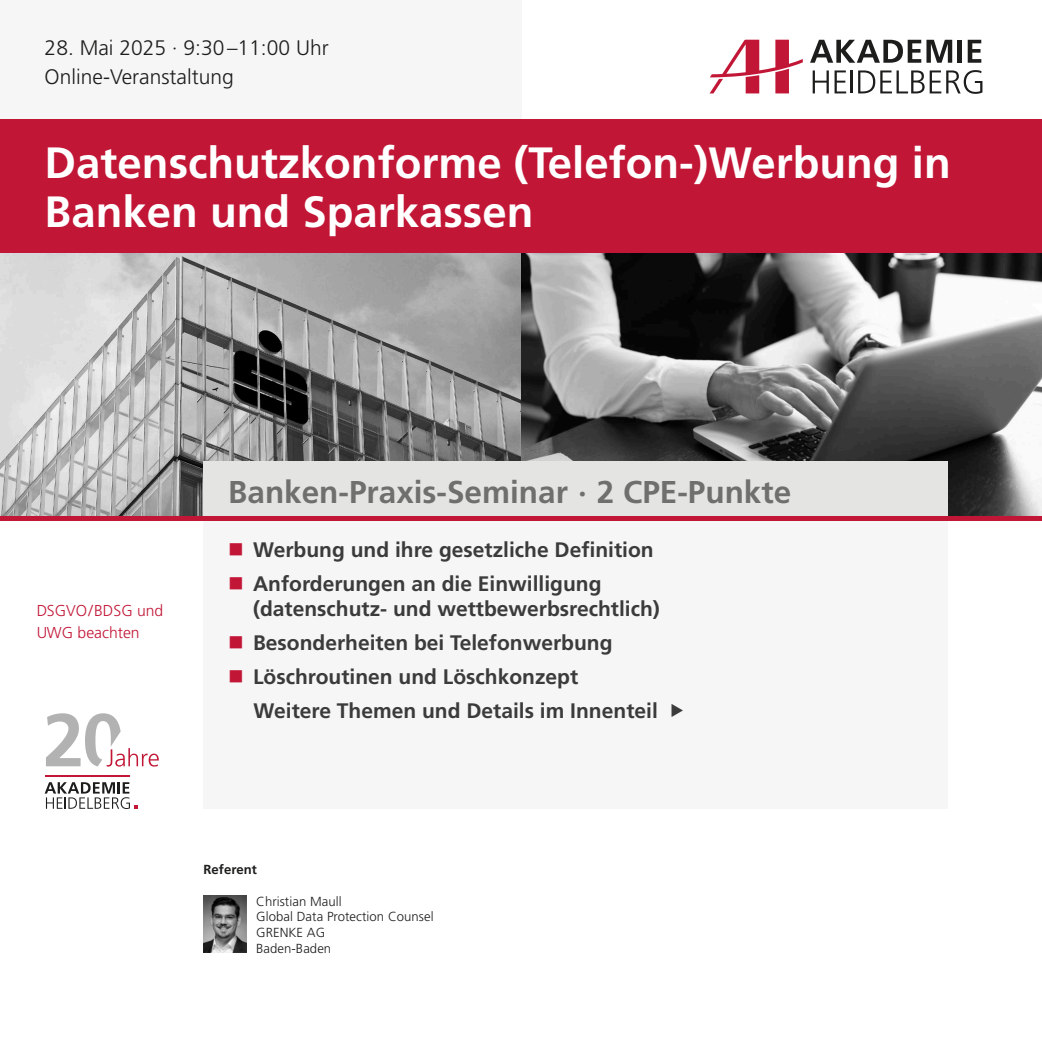
<style>
.page{position:relative;width:1042px;height:1042px;background:#fff}
.page>*{position:absolute;margin:0;border:0;box-sizing:border-box;transform-origin:0 0}
.t1{font:700 43.75px "Frutiger LT Pro";color:#fff}
.t2{font:700 31.5px "Frutiger LT Pro";color:#6f6f6e}
.t3{font:700 21px "Frutiger LT Pro";color:#3c3b3b}
.t4{font:300 21px "Frutiger LT Pro";color:#1d1d1b}
.t5{font:300 15.75px "Frutiger LT Pro";color:#c21636}
.t6{font:300 13.12px "Frutiger LT Pro";letter-spacing:.005em;color:#1d1d1b}
.t7{font:700 13.12px "Frutiger LT Pro";letter-spacing:.005em;color:#1d1d1b}
</style>
<div class="page">
<div style="left:0;top:119px;width:1042px;height:134px;background:#c21636"></div>
<svg style="left:810px;top:40px;width:142px;height:23px"></svg>
<div style="left:957px;top:40px;width:5px;height:23px;background:#1d1d1b"></div>
<svg style="left:967px;top:40px;width:14px;height:23px"></svg>
<svg style="left:812px;top:70px;width:34px;height:23px"></svg>
<hr style="left:851px;top:70px;width:2px;height:23px;background:#1d1d1b">
<svg style="left:710px;top:40px;width:93px;height:53px"></svg>
<svg style="left:858px;top:70px;width:124px;height:24px"></svg>
<div style="left:0;top:0;width:521px;height:119px;background:#f6f6f6"></div>
<img style="left:0;top:253px;width:521px;height:263px">
<svg style="left:521px;top:253px;width:521px;height:263px;background:#6c6c6c"></svg>
<div style="left:203px;top:521px;width:744px;height:288px;background:#f6f6f6"></div>
<div style="left:203px;top:461px;width:744px;height:60px;background:#e4e4e3"></div>
<div style="left:0;top:516px;width:1042px;height:5px;background:#c21636"></div>
<img style="left:203px;top:896px;width:43px;height:57px">
<svg style="left:46px;top:713px;width:113px;height:53px"></svg>
<svg style="left:45px;top:782px;width:93px;height:27px"></svg>
<hr style="left:46px;top:775px;width:84px;height:1px;background:#c21636">
<p class="t4" style="left:45px;top:40px;width:285px">28. Mai 2025 · 9:30 –11:00 Uhr</p>
<p class="t4" style="left:45px;top:68px;width:191px">Online-Veranstaltung</p>
<p class="t1" style="left:45px;top:146px;width:907px">Datenschutzkonforme (Telefon-)Werbung in</p>
<p class="t1" style="left:45px;top:194px;width:490px">Banken und Sparkassen</p>
<p class="t5" style="left:36px;top:604px;width:128px">DSGVO / BDSG und</p>
<p class="t5" style="left:36px;top:626px;width:105px">UWG beachten</p>
<p class="t2" style="left:228px;top:479px;width:564px">Banken-Praxis-Seminar · 2 CPE-Punkte</p>
<p class="t3" style="left:253px;top:541px;width:402px">Werbung und ihre gesetzliche Definition</p>
<p class="t3" style="left:253px;top:575px;width:350px">Anforderungen an die Einwilligung</p>
<p class="t3" style="left:253px;top:600px;width:408px">(datenschutz- und wettbewerbsrechtlich)</p>
<p class="t3" style="left:253px;top:634px;width:361px">Besonderheiten bei Telefonwerbung</p>
<p class="t3" style="left:253px;top:668px;width:327px">Löschroutinen und Löschkonzept</p>
<p class="t3" style="left:253px;top:702px;width:406px">Weitere Themen und Details im Innenteil</p>
<p class="t7" style="left:203px;top:863px;width:55px">Referent</p>
<p class="t6" style="left:256px;top:896px;width:87px">Christian Maull</p>
<p class="t6" style="left:256px;top:911px;width:179px">Global Data Protection Counsel</p>
<p class="t6" style="left:256px;top:927px;width:71px">GRENKE AG</p>
<p class="t6" style="left:256px;top:943px;width:77px">Baden-Baden</p>
</div>
